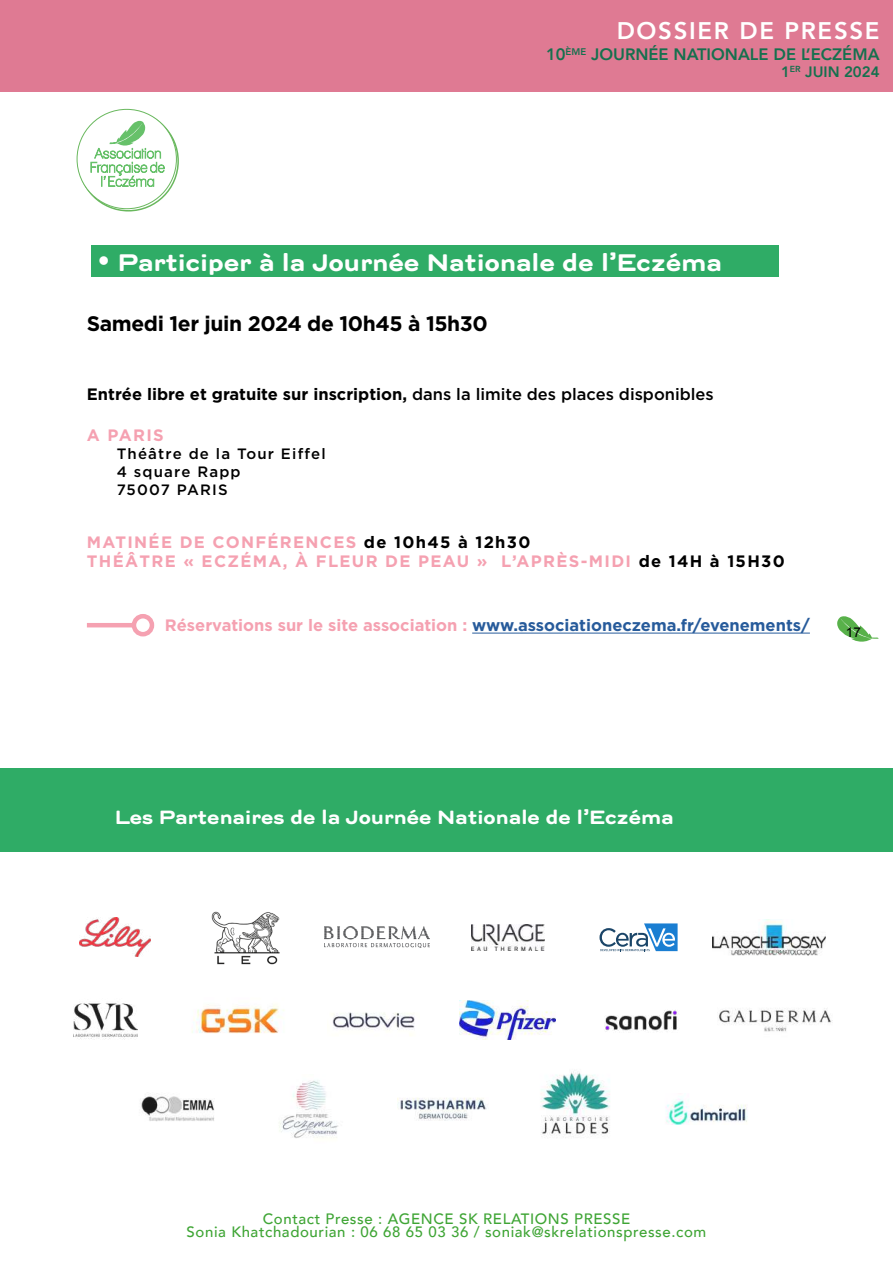
<style>
.page{position:relative;width:893px;height:1263px;background:#fff}
.page>*{position:absolute;margin:0;border:0;box-sizing:border-box;transform-origin:0 0}
.t1{font:800 24px "Avenir";letter-spacing:.07em;color:#fff}
.t2{font:700 22.5px "Trio Grotesk";letter-spacing:-.07em;color:#fff}
.t3{font:700 21px "Gotham";letter-spacing:-.02em;color:#000}
.t4{font:700 18px "Trio Grotesk";letter-spacing:-.07em;color:#fff}
.t5{font:700 16.5px/19.8px "Gotham";letter-spacing:.08em;color:#f5a1b1}
.t6{font:700 16.5px "Gotham";color:#275b9b}
.t7{font:700 16.5px "Gotham";color:#000}
.t8{font:800 16.5px "Avenir";color:#15704e}
.t9{font:500 15px/13.5px "Avenir";letter-spacing:.04em;color:#3fa535;text-align:center}
.t10{font:500 15px/18px "Gotham";letter-spacing:.08em;color:#000}
.t11{font:800 15px "Avenir";color:#15704e}
.t12{font:13.5px "Arial";color:#000}
.s1{font-family:"Avenir";font-weight:800;font-size:24px}
.s2{font-weight:500}
.s3{color:#000}
.s4{color:#f5a1b1}
</style>
<div class="page">
<svg style="left:837px;top:616px;width:42px;height:26px"></svg>
<svg style="left:79px;top:111px;width:99px;height:100px"></svg>
<div style="left:77px;top:109px;width:99px;height:100px;background:#fff;border-radius:50%"></div>
<svg style="left:90px;top:119px;width:75px;height:68px"></svg>
<div style="left:0;top:0;width:893px;height:92px;background:#df7a93"></div>
<div style="left:91px;top:245px;width:687px;height:32px;background:#2fac66"></div>
<hr style="left:472px;top:633px;width:338px;height:1px;background:#275b9b">
<hr style="left:87px;top:623px;width:47px;height:4px;background:#f5a1b1">
<div style="left:132px;top:614px;width:22px;height:22px;border:4px solid #f5a1b1;border-radius:50%"></div>
<div style="left:0;top:768px;width:893px;height:83px;background:#2fac66"></div>
<img style="left:141px;top:1096px;width:73px;height:26px">
<svg style="left:599px;top:923px;width:79px;height:28px"></svg>
<img style="left:80px;top:918px;width:71px;height:39px">
<img style="left:605px;top:1010px;width:72px;height:22px">
<img style="left:332px;top:1012px;width:83px;height:18px">
<img style="left:713px;top:919px;width:113px;height:36px">
<img style="left:325px;top:927px;width:104px;height:21px">
<img style="left:472px;top:924px;width:72px;height:26px">
<img style="left:211px;top:911px;width:69px;height:53px">
<img style="left:459px;top:1000px;width:96px;height:40px">
<img style="left:719px;top:1008px;width:113px;height:24px">
<img style="left:279px;top:1080px;width:59px;height:58px">
<img style="left:73px;top:1003px;width:65px;height:37px">
<img style="left:192px;top:1004px;width:92px;height:30px">
<img style="left:397px;top:1098px;width:90px;height:23px">
<img style="left:541px;top:1071px;width:69px;height:67px">
<img style="left:666px;top:1099px;width:82px;height:26px">
<h1 class="t1" style="left:617px;top:12px;width:264px">DOSSIER DE PRESSE</h1>
<p class="t8" style="left:546px;top:42px;width:335px">10<sup>ÈME</sup> JOURNÉE NATIONALE DE L’ECZÉMA</p>
<p class="t11" style="left:781px;top:60px;width:100px">1<sup>ER</sup> JUIN 2024</p>
<h2 class="t2" style="left:98px;top:247px;width:626px"><span class="s1">•</span> Participer à la Journée Nationale de l’Eczéma</h2>
<h3 class="t3" style="left:87px;top:311px;width:402px">Samedi 1er juin 2024 de 10h45 à 15h30</h3>
<p class="t7" style="left:87px;top:384px;width:628px">Entrée libre et gratuite sur inscription, <span class="s2">dans la limite des places disponibles</span></p>
<p class="t5" style="left:87px;top:425px;width:78px">A PARIS</p>
<p class="t10" style="left:117px;top:444px;width:211px">Théâtre de la Tour Eiffel<br>4 square Rapp<br>75007 PARIS</p>
<p class="t5" style="left:87px;top:531px;width:699px">MATINÉE DE CONFÉRENCES <span class="s3">de 10h45 à 12h30<br></span>THÉÂTRE « ECZÉMA, À FLEUR DE PEAU » L’APRÈS-MIDI <span class="s3">de 14H à 15H30</span></p>
<p class="t6" style="left:165px;top:615px;width:646px"><span class="s4">Réservations sur le site association :</span> www.associationeczema.fr/evenements/</p>
<p class="t12" style="left:846px;top:623px;width:17px">17</p>
<p class="t4" style="left:114px;top:805px;width:561px">Les Partenaires de la Journée Nationale de l’Eczéma</p>
<p class="t9" style="left:187px;top:1211px;width:521px">Contact Presse : AGENCE SK RELATIONS PRESSE<br>Sonia Khatchadourian : 06 68 65 03 36 / soniak@skrelationspresse.com</p>
</div>
